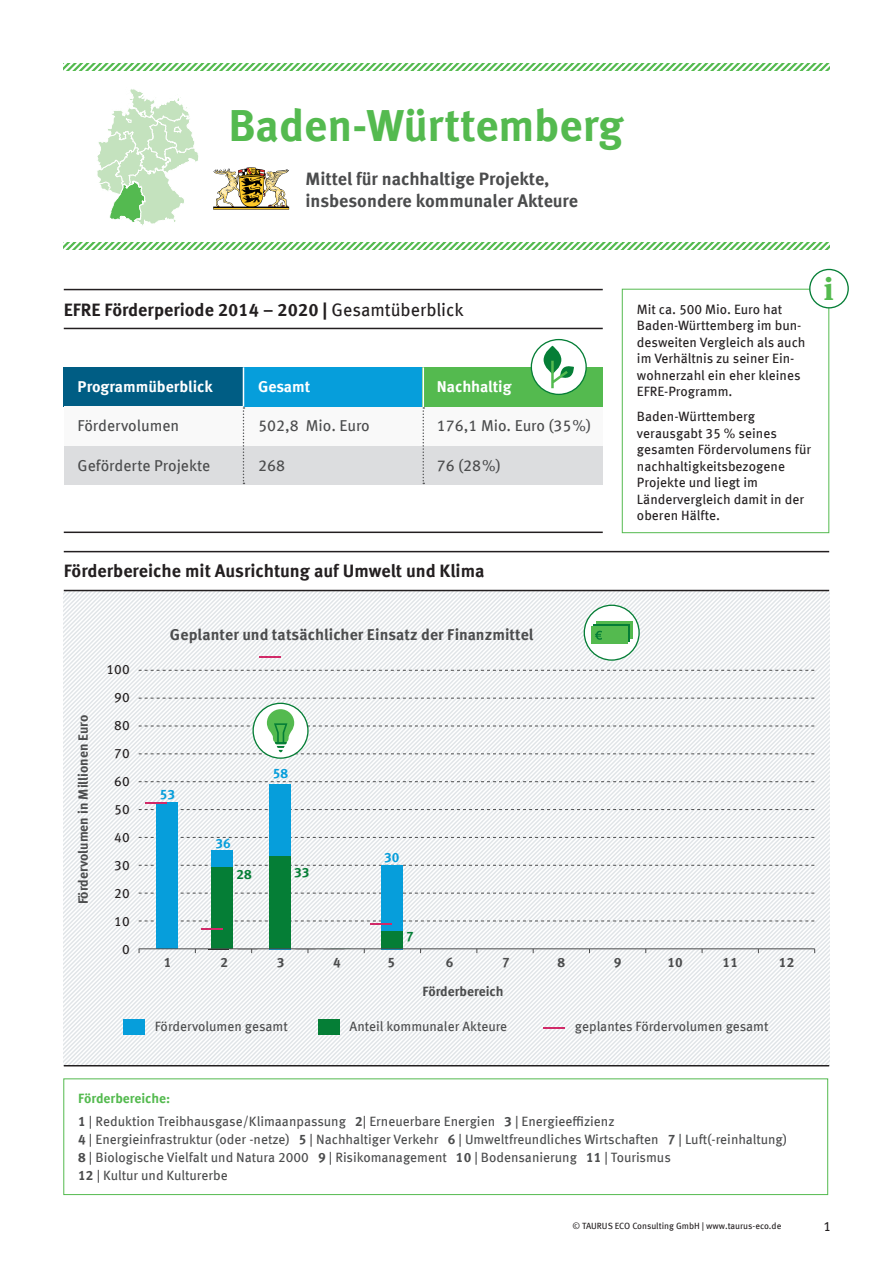
<style>
.page{position:relative;width:893px;height:1263px;background:#fff}
.page>*{position:absolute;margin:0;border:0;box-sizing:border-box;transform-origin:0 0}
.t1{font:700 45px "Meta Offc";color:#54ba4f}
.t2{font:700 31.5px "Meta Serif Offc";color:#54ba4f}
.t3{font:700 18px "Meta Offc";color:#231f20}
.t4{font:700 18px/22.5px "Meta Offc";color:#4b4c4d}
.t5{font:15.75px "Meta Offc";color:#4b4c4d}
.t6{font:700 15.75px "Meta Offc";color:#4b4c4d}
.t7{font:700 15.75px "Meta Offc";color:#fff}
.t8{font:13.5px/18px "Meta Offc";color:#4b4c4d}
.t9{font:13.5px/16.5px "Meta Offc";color:#242021}
.t10{font:700 13.5px "Meta Offc";color:#4b4c4d}
.t11{font:13.5px/28px "Meta Offc";color:#231f20;text-align:right}
.t12{font:700 13.5px "Meta Offc";color:#069edb}
.t13{font:700 13.5px "Meta Offc";color:#057e36}
.t14{font:9px "Meta Offc";color:#231f20}
.s1{font-weight:400}
.s2{font-weight:700;color:#54ba4f}
.s3{font-weight:700}
</style>
<div class="page">
<svg style="left:64px;top:591px;width:765px;height:474px"></svg>
<svg style="left:139px;top:865px;width:675px;height:1px"></svg>
<svg style="left:139px;top:893px;width:675px;height:1px"></svg>
<svg style="left:139px;top:781px;width:675px;height:1px"></svg>
<svg style="left:139px;top:670px;width:675px;height:1px"></svg>
<svg style="left:139px;top:698px;width:675px;height:1px"></svg>
<svg style="left:139px;top:837px;width:675px;height:1px"></svg>
<svg style="left:139px;top:809px;width:675px;height:1px"></svg>
<div style="left:63px;top:1078px;width:765px;height:117px;border:1px solid #54ba4f"></div>
<hr style="left:64px;top:289px;width:539px;height:1px;background:#231f20">
<hr style="left:64px;top:328px;width:539px;height:1px;background:#231f20">
<hr style="left:64px;top:531px;width:539px;height:2px;background:#231f20">
<hr style="left:64px;top:551px;width:765px;height:1px;background:#231f20">
<hr style="left:64px;top:590px;width:765px;height:1px;background:#231f20">
<hr style="left:64px;top:1065px;width:765px;height:1px;background:#231f20">
<div style="left:123px;top:1020px;width:21px;height:15px;background:#069edb"></div>
<div style="left:318px;top:1020px;width:21px;height:15px;background:#057e36"></div>
<hr style="left:543px;top:1027px;width:22px;height:2px;background:#d12a68">
<svg style="left:64px;top:242px;width:765px;height:7px"></svg>
<svg style="left:64px;top:64px;width:765px;height:7px"></svg>
<svg style="left:97px;top:89px;width:102px;height:137px"></svg>
<div style="left:584px;top:605px;width:55px;height:55px;background:#fff;border-radius:50%"></div>
<div style="left:584px;top:605px;width:56px;height:56px;border:1px solid #057e36;border-radius:50%"></div>
<div style="left:596px;top:621px;width:37px;height:17px;background:#54ba4f"></div>
<svg style="left:593px;top:624px;width:37px;height:17px"></svg>
<div style="left:591px;top:627px;width:36px;height:17px;background:#54ba4f"></div>
<svg style="left:595px;top:631px;width:7px;height:9px"></svg>
<div style="left:64px;top:367px;width:180px;height:39px;background:#005d84"></div>
<div style="left:64px;top:446px;width:539px;height:39px;background:#dcdddf"></div>
<div style="left:64px;top:406px;width:539px;height:40px;background:#f9f9f9"></div>
<div style="left:243px;top:367px;width:182px;height:39px;background:#069edb"></div>
<div style="left:423px;top:367px;width:180px;height:39px;background:#54ba4f"></div>
<svg style="left:243px;top:407px;width:1px;height:77px"></svg>
<hr style="left:243px;top:367px;width:1px;height:39px;background:#fff">
<hr style="left:422px;top:367px;width:2px;height:44px;background:#fff">
<svg style="left:422px;top:407px;width:2px;height:77px"></svg>
<div style="left:531px;top:340px;width:55px;height:54px;background:#fff;border-radius:50%"></div>
<div style="left:531px;top:339px;width:56px;height:56px;border:1px solid #057e36;border-radius:50%"></div>
<svg style="left:544px;top:346px;width:17px;height:28px"></svg>
<svg style="left:551px;top:361px;width:23px;height:27px"></svg>
<div style="left:622px;top:289px;width:207px;height:244px;border:1px solid #54ba4f"></div>
<div style="left:810px;top:269px;width:38px;height:39px;background:#fff;border-radius:50%"></div>
<div style="left:809px;top:269px;width:40px;height:39px;border:1px solid #057e36;border-radius:50%"></div>
<div style="left:212px;top:850px;width:21px;height:99px;background:#069edb"></div>
<div style="left:270px;top:784px;width:21px;height:165px;background:#069edb"></div>
<div style="left:156px;top:802px;width:22px;height:147px;background:#069edb"></div>
<div style="left:381px;top:865px;width:21px;height:84px;background:#069edb"></div>
<div style="left:381px;top:931px;width:21px;height:18px;background:#057e36"></div>
<div style="left:212px;top:868px;width:21px;height:81px;background:#057e36"></div>
<div style="left:270px;top:857px;width:21px;height:92px;background:#057e36"></div>
<svg style="left:139px;top:920px;width:675px;height:4px"></svg>
<hr style="left:202px;top:928px;width:21px;height:2px;background:#d12a68">
<hr style="left:139px;top:948px;width:676px;height:1px;background:#4b4c4d">
<svg style="left:213px;top:167px;width:76px;height:43px"></svg>
<svg style="left:253px;top:703px;width:55px;height:55px"></svg>
<svg style="left:139px;top:709px;width:675px;height:45px"></svg>
<hr style="left:146px;top:802px;width:21px;height:2px;background:#d12a68">
<hr style="left:259px;top:656px;width:21px;height:2px;background:#d12a68">
<h1 class="t1" style="left:229px;top:98px;width:396px">Baden-Württemberg</h1>
<h3 class="t4" style="left:305px;top:168px;width:274px">Mittel für nachhaltige Projekte, insbesondere kommunaler Akteure</h3>
<h3 class="t3" style="left:64px;top:299px;width:402px">EFRE Förderperiode 2014 – 2020 | <span class="s1">Gesamtüberblick</span></h3>
<p class="t7" style="left:78px;top:378px;width:137px">Programmüberblick</p>
<p class="t7" style="left:258px;top:378px;width:54px">Gesamt</p>
<p class="t5" style="left:78px;top:417px;width:103px">Fördervolumen</p>
<p class="t5" style="left:78px;top:456px;width:134px">Geförderte Projekte</p>
<p class="t5" style="left:258px;top:417px;width:113px">502,8 Mio. Euro</p>
<p class="t5" style="left:258px;top:456px;width:28px">268</p>
<p class="t7" style="left:437px;top:378px;width:76px">Nachhaltig</p>
<p class="t5" style="left:437px;top:417px;width:155px">176,1 Mio. Euro (35%)</p>
<p class="t5" style="left:437px;top:456px;width:65px">76 (28%)</p>
<h3 class="t3" style="left:64px;top:560px;width:422px">Förderbereiche mit Ausrichtung auf Umwelt und Klima</h3>
<p class="t9" style="left:637px;top:301px;width:170px">Mit ca. 500 Mio. Euro hat<br>Baden-Württemberg im bun&shy;desweiten Vergleich als auch im Verhältnis zu seiner Ein&shy;wohnerzahl ein eher kleines<br>EFRE-Programm.</p>
<p class="t9" style="left:637px;top:408px;width:176px">Baden-Württemberg verausgabt 35 % seines gesamten Fördervolumens für nachhaltigkeitsbezogene<br>Projekte und liegt im<br>Ländervergleich damit in der oberen Hälfte.</p>
<h2 class="t2" style="left:824px;top:270px;width:11px">i</h2>
<p class="t10" style="left:75px;top:904px;width:191px;rotate:-90deg">Fördervolumen in Millionen Euro</p>
<p class="t11" style="left:107px;top:655px;width:25px">100<br>90<br>80<br>70<br>60<br>50<br>40<br>30<br>20<br>10<br>0</p>
<p class="t6" style="left:170px;top:625px;width:365px">Geplanter und tatsächlicher Einsatz der Finanzmittel</p>
<p class="t12" style="left:160px;top:786px;width:17px">53</p>
<p class="t12" style="left:273px;top:765px;width:17px">58</p>
<p class="t12" style="left:216px;top:835px;width:17px">36</p>
<p class="t13" style="left:236px;top:867px;width:17px">28</p>
<p class="t13" style="left:294px;top:864px;width:17px">33</p>
<p class="t12" style="left:384px;top:849px;width:17px">30</p>
<p class="t13" style="left:406px;top:928px;width:9px">7</p>
<p class="t10" style="left:387px;top:954px;width:9px">5</p>
<p class="t10" style="left:446px;top:954px;width:9px">6</p>
<p class="t10" style="left:614px;top:954px;width:9px">9</p>
<p class="t10" style="left:723px;top:954px;width:17px">11</p>
<p class="t10" style="left:164px;top:954px;width:9px">1</p>
<p class="t10" style="left:220px;top:954px;width:9px">2</p>
<p class="t10" style="left:277px;top:954px;width:9px">3</p>
<p class="t10" style="left:333px;top:954px;width:9px">4</p>
<p class="t10" style="left:502px;top:954px;width:9px">7</p>
<p class="t10" style="left:557px;top:954px;width:9px">8</p>
<p class="t10" style="left:667px;top:954px;width:17px">10</p>
<p class="t10" style="left:779px;top:954px;width:17px">12</p>
<p class="t10" style="left:423px;top:983px;width:83px">Förderbereich</p>
<p class="t8" style="left:155px;top:1018px;width:135px">Fördervolumen gesamt</p>
<p class="t8" style="left:350px;top:1018px;width:159px">Anteil kommunaler Akteure</p>
<p class="t8" style="left:575px;top:1018px;width:195px">geplantes Fördervolumen gesamt</p>
<p class="t8" style="left:78px;top:1088px;width:538px;line-height:22.5px"><span class="s2">Förderbereiche:<br></span><span class="s3">1</span> | Reduktion Treibhausgase/Klimaanpassung <span class="s3">2</span>| Erneuerbare Energien <span class="s3">3</span> | Energieeffizienz</p>
<p class="t8" style="left:78px;top:1130px;width:710px"><span class="s3">4</span> | Energieinfrastruktur (oder -netze) <span class="s3">5</span> | Nachhaltiger Verkehr <span class="s3">6</span> | Umweltfreundliches Wirtschaften <span class="s3">7</span> | Luft(-reinhaltung)<br><span class="s3">8</span> | Biologische Vielfalt und Natura 2000 <span class="s3">9</span> | Risikomanagement <span class="s3">10</span> | Bodensanierung <span class="s3">11</span> | Tourismus<br><span class="s3">12</span> | Kultur und Kulturerbe</p>
<p class="t14" style="left:572px;top:1221px;width:210px">© TAURUS ECO Consulting GmbH | www.taurus-eco.de</p>
<p class="t11" style="left:824px;top:1212px;width:9px">1</p>
</div>
